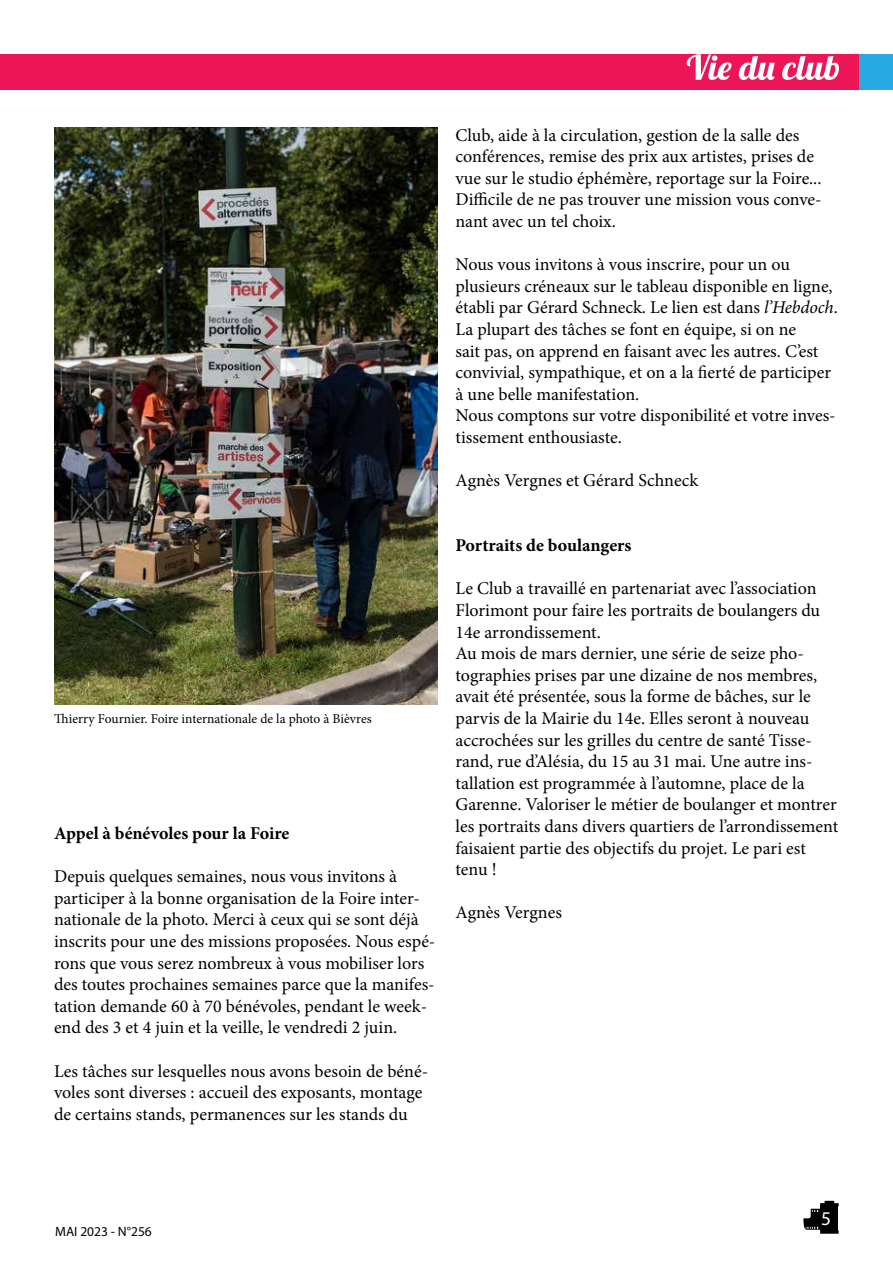
<style>
.page{position:relative;width:893px;height:1263px;background:#fff}
.page>*{position:absolute;margin:0;border:0;box-sizing:border-box;transform-origin:0 0}
.t1{font:19.5px "Myriad Pro";color:#fff}
.t2{font:18px/21.6px "Minion Pro";color:#000}
.t3{font:700 18px "Minion Pro";color:#000}
.t4{font:13.5px "Minion Pro";color:#000}
.t5{font:13.5px "Myriad Pro";color:#000}
.s1{font-style:italic}
</style>
<div class="page">
<svg style="left:803px;top:1201px;width:31px;height:29px"></svg>
<div style="left:820px;top:1206px;width:18px;height:25px;background:#000"></div>
<hr style="left:820px;top:1203px;width:19px;height:3px;background:#000">
<svg style="left:820px;top:1230px;width:19px;height:4px"></svg>
<div style="left:0;top:54px;width:893px;height:36px;background:#ed1558"></div>
<svg style="left:687px;top:54px;width:152px;height:26px"></svg>
<div style="left:860px;top:54px;width:33px;height:35px;background:#27aae1"></div>
<img style="left:54px;top:128px;width:383px;height:576px">
<p class="t4" style="left:54px;top:709px;width:319px">Thierry Fournier. Foire internationale de la photo à Bièvres</p>
<p class="t3" style="left:54px;top:820px;width:237px">Appel à bénévoles pour la Foire</p>
<p class="t2" style="left:54px;top:866px;width:383px">Depuis quelques semaines, nous vous invitons à participer à la bonne organisation de la Foire inter&shy;nationale de la photo. Merci à ceux qui se sont déjà inscrits pour une des missions proposées. Nous espé&shy;rons que vous serez nombreux à vous mobiliser lors des toutes prochaines semaines parce que la manifes&shy;tation demande 60 à 70 bénévoles, pendant le week&shy;end des 3 et 4 juin et la veille, le vendredi 2 juin.</p>
<p class="t2" style="left:54px;top:1060px;width:376px">Les tâches sur lesquelles nous avons besoin de béné&shy;voles sont diverses : accueil des exposants, montage de certains stands, permanences sur les stands du</p>
<p class="t2" style="left:455px;top:124px;width:368px">Club, aide à la circulation, gestion de la salle des conférences, remise des prix aux artistes, prises de vue sur le studio éphémère, reportage sur la Foire...<br>Difficile de ne pas trouver une mission vous conve&shy;nant avec un tel choix.</p>
<p class="t2" style="left:455px;top:254px;width:384px">Nous vous invitons à vous inscrire, pour un ou plusieurs créneaux sur le tableau disponible en ligne, établi par Gérard Schneck. Le lien est dans <span class="s1">l’Hebdoch</span>.<br>La plupart des tâches se font en équipe, si on ne<br>sait pas, on apprend en faisant avec les autres. C’est convivial, sympathique, et on a la fierté de participer à une belle manifestation.<br>Nous comptons sur votre disponibilité et votre inves&shy;tissement enthousiaste.</p>
<p class="t2" style="left:455px;top:470px;width:244px">Agnès Vergnes et Gérard Schneck</p>
<p class="t3" style="left:455px;top:533px;width:177px">Portraits de boulangers</p>
<p class="t2" style="left:455px;top:578px;width:384px">Le Club a travaillé en partenariat avec l’association Florimont pour faire les portraits de boulangers du 14e arrondissement.<br>Au mois de mars dernier, une série de seize pho&shy;tographies prises par une dizaine de nos membres, avait été présentée, sous la forme de bâches, sur le parvis de la Mairie du 14e. Elles seront à nouveau accrochées sur les grilles du centre de santé Tisse&shy;rand, rue d’Alésia, du 15 au 31 mai. Une autre ins&shy;tallation est programmée à l’automne, place de la Garenne. Valoriser le métier de boulanger et montrer les portraits dans divers quartiers de l’arrondissement faisaient partie des objectifs du projet. Le pari est tenu !</p>
<p class="t2" style="left:455px;top:902px;width:108px">Agnès Vergnes</p>
<p class="t5" style="left:55px;top:1223px;width:98px">MAI 2023 - N°256</p>
<p class="t1" style="left:821px;top:1206px;width:12px">5</p>
</div>
